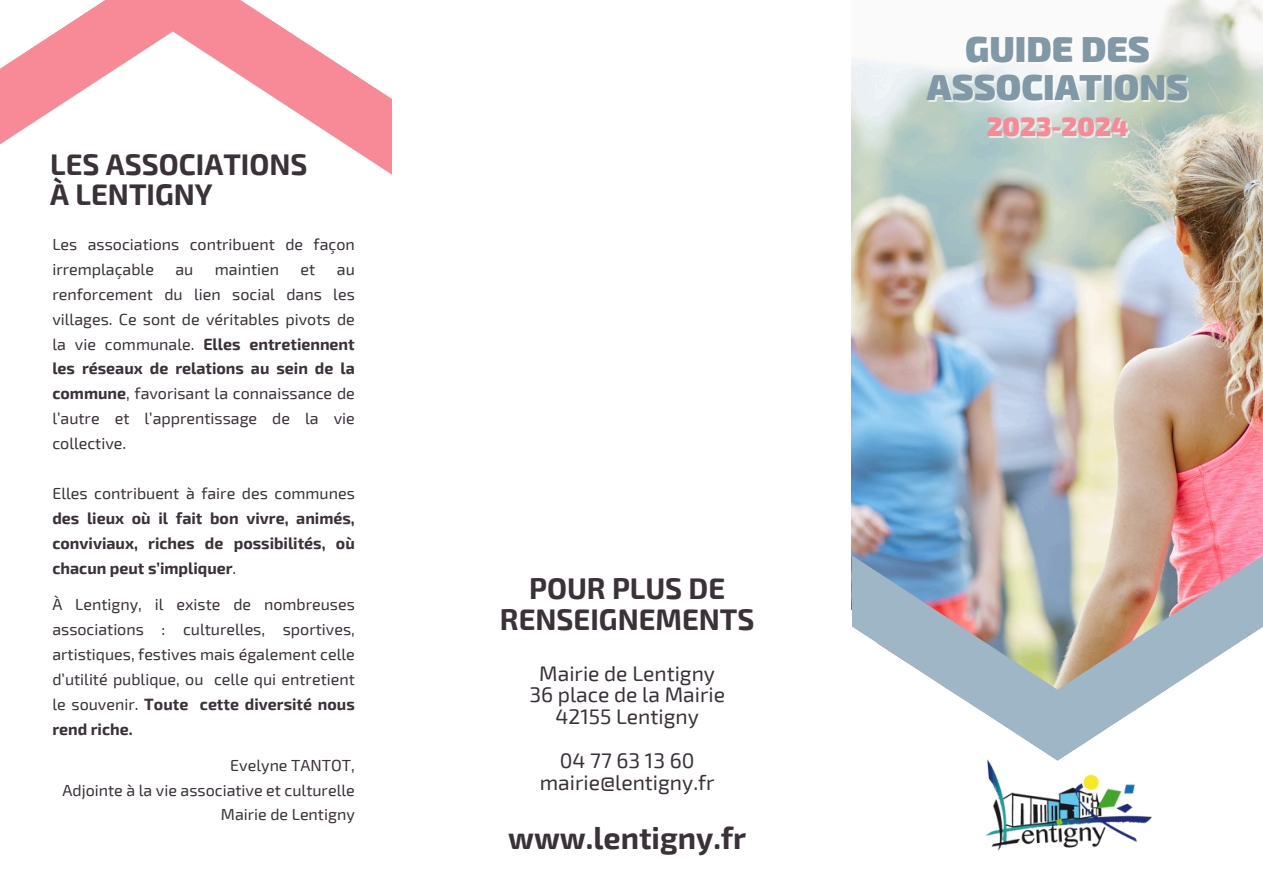
<style>
.page{position:relative;width:1263px;height:894px;background:#fff}
.page>*{position:absolute;margin:0;border:0;box-sizing:border-box;transform-origin:0 0}
.t1{font:900 36.15px "Exo 2";color:#8198a6}
.t2{font:700 30.6px "Exo 2";color:#3a3139}
.t3{font:700 29.1px/30.6px "Exo 2";color:#3a3139;text-align:center}
.t4{font:900 26.55px "Exo 2";color:#f88997}
.t5{font:21.15px/21.9px "Exo 2";color:#3a3139;text-align:center}
.t6{font:16.05px/24.9px "Exo 2";color:#3a3139;text-align:justify}
.t7{font:700 16.05px/24.9px "Exo 2";color:#3a3139;text-align:justify}
.s1{font-weight:700}
.s2{font-weight:400}
</style>
<div class="page">
<img style="left:851px;top:0;width:412px;height:610px">
<svg style="left:0;top:99px;width:391px;height:75px"></svg>
<svg style="left:0;top:0;width:391px;height:99px;fill:#f88997"></svg>
<img style="left:852px;top:555px;width:411px;height:71px">
<svg style="left:852px;top:626px;width:411px;height:123px"></svg>
<img style="left:986px;top:749px;width:166px;height:102px">
<h5 class="t3" style="left:50px;top:147px;width:259px;text-align:left">LES ASSOCIATIONS<br>À LENTIGNY</h5>
<h5 class="t6" style="left:52px;top:231px;width:304px">Les associations contribuent de façon irremplaçable</h5>
<h5 class="t6" style="left:175px;top:256px;width:19px">au</h5>
<h5 class="t6" style="left:215px;top:256px;width:66px">maintien</h5>
<h5 class="t6" style="left:301px;top:256px;width:16px">et</h5>
<h5 class="t6" style="left:52px;top:256px;width:304px;text-indent:284px">au renforcement du lien social dans les villages. Ce sont de véritables pivots de la vie communale. <span class="s1">Elles entretiennent les réseaux de relations au sein de la commune</span>, favorisant la connaissance de l’autre et l’apprentissage de la vie collective.</h5>
<h3 class="t7" style="left:52px;top:480px;width:304px"><span class="s2">Elles contribuent à faire des communes </span>des lieux où il fait bon vivre, animés, conviviaux, riches de possibilités, où chacun peut s’impliquer<span class="s2">.</span></h3>
<h1 class="t6" style="left:52px;top:591px;width:304px">À Lentigny, il existe de nombreuses associations : culturelles, sportives, artistiques, festives mais également celle d’utilité publique, ou celle qui entretient le souvenir. <span class="s1">Toute cette diversité nous rend riche.</span></h1>
<h4 class="t6" style="left:230px;top:751px;width:126px">Evelyne TANTOT,</h4>
<p class="t6" style="left:63px;top:776px;width:294px">Adjointe à la vie associative et culturelle</p>
<p class="t6" style="left:221px;top:801px;width:135px">Mairie de Lentigny</p>
<p class="t3" style="left:500px;top:571px;width:256px">POUR PLUS DE<br>RENSEIGNEMENTS</p>
<p class="t5" style="left:529px;top:661px;width:197px">Mairie de Lentigny<br>36 place de la Mairie<br>42155 Lentigny</p>
<p class="t5" style="left:540px;top:748px;width:176px">04 77 63 13 60 mairie@lentigny.fr</p>
<h2 class="t2" style="left:508px;top:817px;width:240px">www.lentigny.fr</h2>
<p class="t1" style="left:965px;top:25px;width:186px">GUIDE DES</p>
<p class="t1" style="left:927px;top:64px;width:263px">ASSOCIATIONS</p>
<p class="t4" style="left:987px;top:109px;width:143px">2023-2024</p>
</div>
